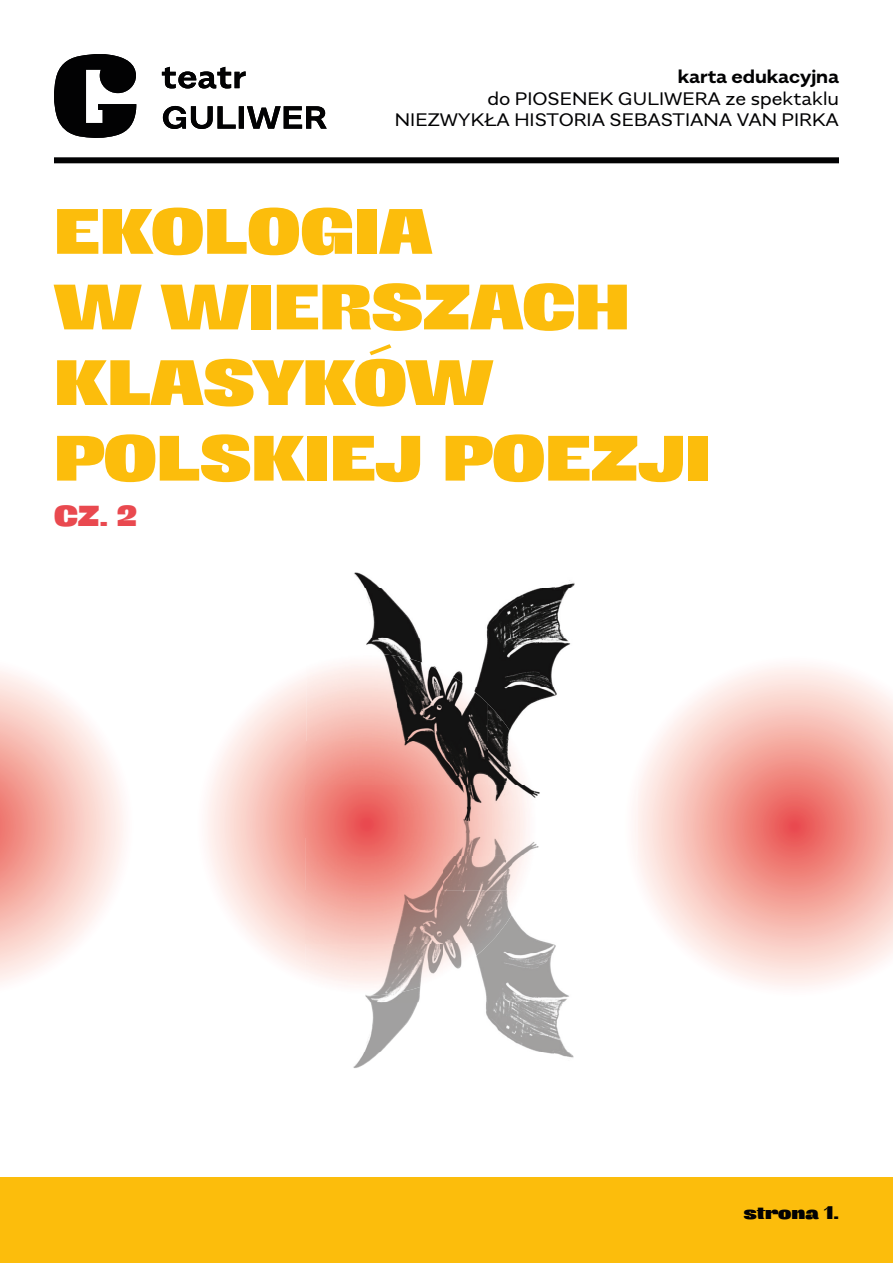
<style>
.page{position:relative;width:893px;height:1263px;background:#fff}
.page>*{position:absolute;margin:0;border:0;box-sizing:border-box;transform-origin:0 0}
.t1{font:900 63px/75.6px "Antipoda";color:#fcbd0c}
.t2{font:900 28.5px "Antipoda";color:#e9494f}
.t3{font:18px/21.6px "Alergia Wide";color:#020203;text-align:right}
.t4{font:700 18px "Alergia Wide";color:#020203}
.t5{font:900 18px "Antipoda";color:#020203}
</style>
<div class="page">
<div style="left:0;top:1178px;width:893px;height:85px;background:#fcbd0c"></div>
<svg style="left:0;top:671px;width:124px;height:311px"></svg>
<svg style="left:207px;top:677px;width:99px;height:296px"></svg>
<svg style="left:637px;top:666px;width:256px;height:321px"></svg>
<div style="left:54px;top:157px;width:785px;height:6px;background:#020203"></div>
<svg style="left:163px;top:106px;width:164px;height:23px"></svg>
<svg style="left:162px;top:67px;width:84px;height:21px"></svg>
<svg style="left:54px;top:54px;width:82px;height:84px"></svg>
<img style="left:354px;top:572px;width:221px;height:66px">
<img style="left:366px;top:638px;width:56px;height:18px">
<img style="left:484px;top:638px;width:87px;height:49px">
<img style="left:488px;top:687px;width:69px;height:16px">
<img style="left:306px;top:653px;width:91px;height:88px">
<img style="left:397px;top:656px;width:91px;height:85px">
<img style="left:488px;top:703px;width:45px;height:82px">
<img style="left:306px;top:741px;width:182px;height:44px">
<img style="left:636px;top:810px;width:1px;height:34px">
<img style="left:353px;top:1002px;width:221px;height:66px">
<img style="left:365px;top:995px;width:55px;height:7px">
<img style="left:482px;top:953px;width:87px;height:49px">
<img style="left:490px;top:932px;width:66px;height:21px">
<img style="left:305px;top:838px;width:138px;height:157px">
<img style="left:443px;top:943px;width:47px;height:35px">
<img style="left:443px;top:890px;width:82px;height:53px">
<img style="left:443px;top:855px;width:83px;height:35px">
<img style="left:305px;top:785px;width:1px;height:53px">
<img style="left:306px;top:785px;width:232px;height:70px">
<img style="left:634px;top:807px;width:2px;height:38px">
<p class="t4" style="left:678px;top:62px;width:163px">karta edukacyjna</p>
<p class="t3" style="left:395px;top:86px;width:446px">do PIOSENEK GULIWERA ze spektaklu<br>NIEZWYKŁA HISTORIA SEBASTIANA VAN PIRKA</p>
<h1 class="t1" style="left:54px;top:194px;width:659px">EKOLOGIA<br>W WIERSZACH<br>KLASYKÓW<br>POLSKIEJ POEZJI</h1>
<h2 class="t2" style="left:54px;top:496px;width:84px">CZ. 2</h2>
<p class="t5" style="left:744px;top:1199px;width:97px">strona 1.</p>
</div>
